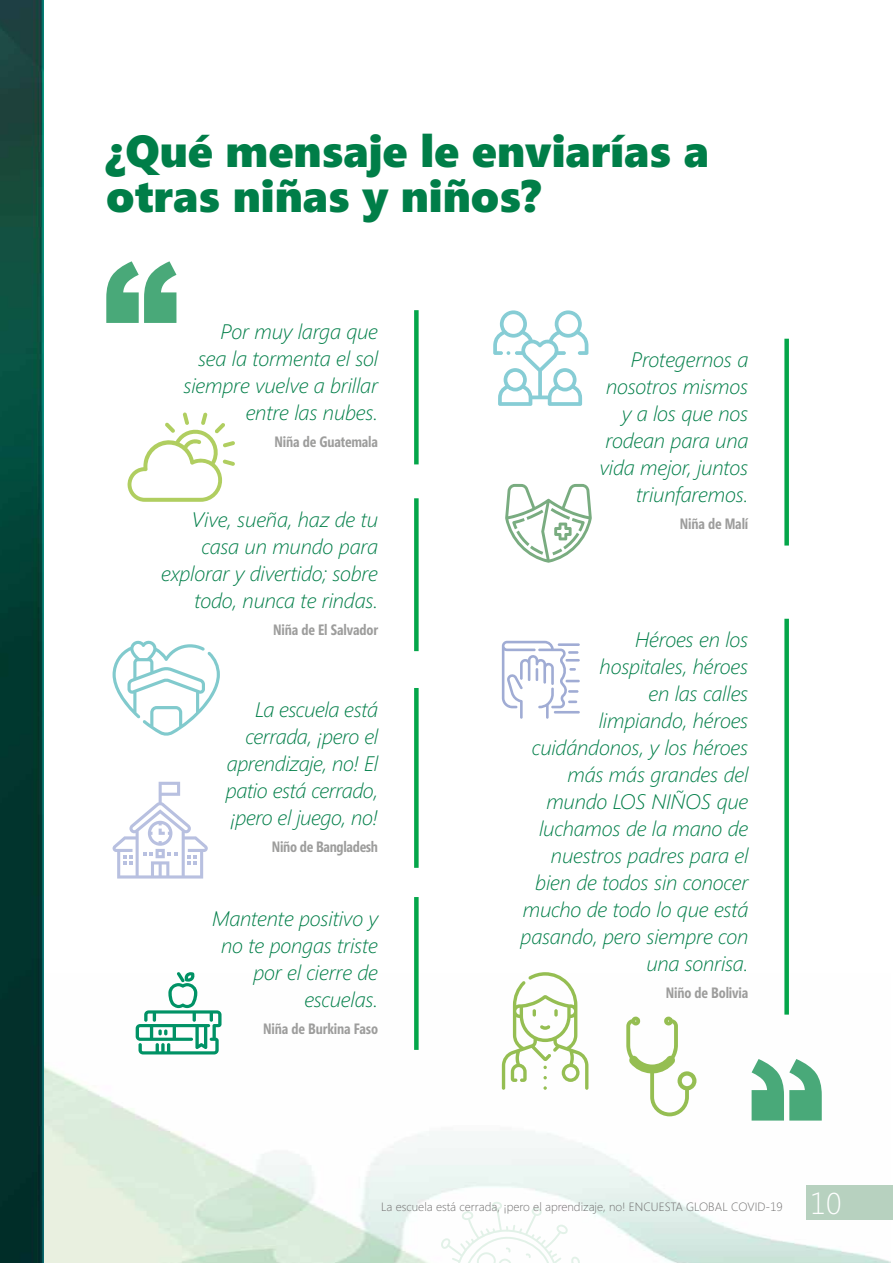
<style>
.page{position:relative;width:893px;height:1263px;background:#fff}
.page>*{position:absolute;margin:0;border:0;box-sizing:border-box;transform-origin:0 0}
.t1{font:900 45px/45px "Segoe";color:#007e48}
.t2{font:300 30px "Segoe";color:#fff}
.t3{font:italic 300 21px/27px "Segoe";letter-spacing:-.01em;color:#007e48;text-align:right}
.t4{font:700 15px "Segoe Condensed";letter-spacing:-.01em;color:#9d9d9c}
.t5{font:300 12px "Segoe";color:#706f6f}
</style>
<div class="page">
<img style="left:43px;top:974px;width:847px;height:289px">
<svg style="left:441px;top:1201px;width:139px;height:62px"></svg>
<div style="left:806px;top:1185px;width:87px;height:35px;background:#b7d1bf"></div>
<img style="left:0;top:0;width:43px;height:1263px">
<div style="left:784px;top:339px;width:5px;height:206px;background:#04a64a"></div>
<div style="left:414px;top:310px;width:5px;height:154px;background:#04a64a"></div>
<div style="left:414px;top:498px;width:5px;height:153px;background:#04a64a"></div>
<div style="left:414px;top:688px;width:5px;height:180px;background:#04a64a"></div>
<div style="left:784px;top:619px;width:5px;height:395px;background:#04a64a"></div>
<div style="left:414px;top:897px;width:5px;height:153px;background:#04a64a"></div>
<svg style="left:127px;top:412px;width:108px;height:90px"></svg>
<svg style="left:113px;top:640px;width:107px;height:96px"></svg>
<svg style="left:113px;top:782px;width:95px;height:96px"></svg>
<svg style="left:493px;top:310px;width:95px;height:96px"></svg>
<svg style="left:505px;top:484px;width:87px;height:79px"></svg>
<svg style="left:136px;top:972px;width:86px;height:82px"></svg>
<svg style="left:626px;top:1016px;width:70px;height:100px"></svg>
<svg style="left:502px;top:972px;width:86px;height:118px"></svg>
<svg style="left:502px;top:641px;width:78px;height:78px"></svg>
<svg style="left:106px;top:261px;width:70px;height:62px"></svg>
<svg style="left:752px;top:1059px;width:70px;height:61px"></svg>
<h1 class="t1" style="left:106px;top:128px;width:604px">¿Qué mensaje le enviarías a otras niñas y niños?</h1>
<p class="t3" style="left:183px;top:318px;width:196px">Por muy larga que<br>sea la tormenta el sol siempre vuelve a brillar entre las nubes.</p>
<p class="t4" style="left:274px;top:433px;width:105px">Niña de Guatemala</p>
<p class="t3" style="left:161px;top:506px;width:219px">Vive, sueña, haz de tu casa un mundo para explorar y divertido; sobre todo, nunca te rindas.</p>
<p class="t4" style="left:273px;top:621px;width:106px">Niña de El Salvador</p>
<p class="t3" style="left:226px;top:696px;width:154px">La escuela está cerrada, ¡pero el aprendizaje, no! El patio está cerrado, ¡pero el juego, no!</p>
<p class="t4" style="left:272px;top:838px;width:108px">Niño de Bangladesh</p>
<p class="t3" style="left:212px;top:905px;width:168px">Mantente positivo y no te pongas triste por el cierre de escuelas.</p>
<p class="t4" style="left:263px;top:1020px;width:116px">Niña de Burkina Faso</p>
<p class="t3" style="left:600px;top:346px;width:150px">Protegernos a nosotros mismos y a los que nos rodean para una vida mejor, juntos triunfaremos.</p>
<p class="t4" style="left:680px;top:515px;width:70px">Niña de Malí</p>
<p class="t3" style="left:520px;top:626px;width:229px">Héroes en los<br>hospitales, héroes<br>en las calles<br>limpiando, héroes cuidándonos, y los héroes más más grandes del mundo LOS NIÑOS que luchamos de la mano de nuestros padres para el bien de todos sin conocer mucho de todo lo que está pasando, pero siempre con una sonrisa.</p>
<p class="t4" style="left:666px;top:984px;width:84px">Niño de Bolivia</p>
<p class="t5" style="left:381px;top:1200px;width:403px">La escuela está cerrada, ¡pero el aprendizaje, no! ENCUESTA GLOBAL COVID-19</p>
<h2 class="t2" style="left:811px;top:1186px;width:32px">10</h2>
</div>
